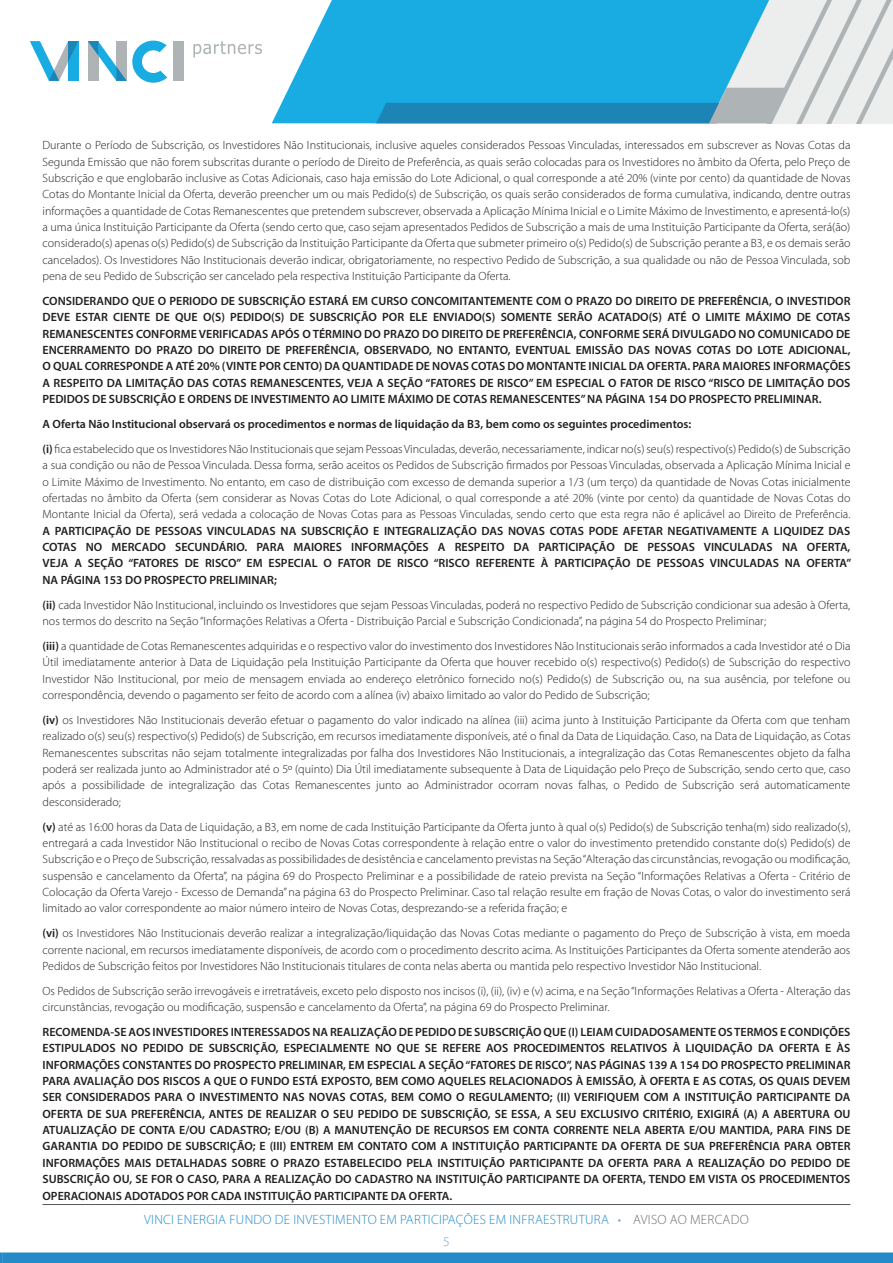
<style>
.page{position:relative;width:893px;height:1263px;background:#fff}
.page>*{position:absolute;margin:0;border:0;box-sizing:border-box;transform-origin:0 0}
.t1{font:300 13.5px/21.8px "Myriad Pro";letter-spacing:.02em;color:#248bc8;text-align:center}
.t2{font:300 12px/16.4px "Myriad Pro";color:#231f20;text-align:justify}
.t3{font:600 12px/16.4px "Myriad Pro";color:#231f20;text-align:justify}
.s1{font-weight:600}
.s2{color:#6fa6d5}
.s3{color:#6c6d70}
</style>
<div class="page">
<svg style="left:0;top:1252px;width:2px;height:11px"></svg>
<div style="left:2px;top:1252px;width:891px;height:11px;background:#248bc8"></div>
<hr style="left:43px;top:1204px;width:807px;height:1px;background:#57585a">
<svg style="left:272px;top:0;width:104px;height:123px;fill:#18ace3"></svg>
<svg style="left:376px;top:0;width:517px;height:123px;background:#53b7dd"></svg>
<div style="left:173px;top:41px;width:11px;height:40px;background:#aeb4b6"></div>
<svg style="left:30px;top:41px;width:48px;height:40px"></svg>
<svg style="left:88px;top:41px;width:79px;height:42px"></svg>
<svg style="left:193px;top:41px;width:69px;height:17px"></svg>
<p class="t2" style="left:43px;top:137px;width:809px">Durante o Período de Subscrição, os Investidores Não Institucionais, inclusive aqueles considerados Pessoas Vinculadas, interessados em subscrever as Novas Cotas da Segunda Emissão que não forem subscritas durante o período de Direito de Preferência, as quais serão colocadas para os Investidores no âmbito da Oferta, pelo Preço de Subscrição e que englobarão inclusive as Cotas Adicionais, caso haja emissão do Lote Adicional, o qual corresponde a até 20% (vinte por cento) da quantidade de Novas Cotas do Montante Inicial da Oferta, deverão preencher um ou mais Pedido(s) de Subscrição, os quais serão considerados de forma cumulativa, indicando, dentre outras informações a quantidade de Cotas Remanescentes que pretendem subscrever, observada a Aplicação Mínima Inicial e o Limite Máximo de Investimento, e apresentá-lo(s) a uma única Instituição Participante da Oferta (sendo certo que, caso sejam apresentados Pedidos de Subscrição a mais de uma Instituição Participante da Oferta, será(ão) considerado(s) apenas o(s) Pedido(s) de Subscrição da Instituição Participante da Oferta que submeter primeiro o(s) Pedido(s) de Subscrição perante a B3, e os demais serão cancelados). Os Investidores Não Institucionais deverão indicar, obrigatoriamente, no respectivo Pedido de Subscrição, a sua qualidade ou não de Pessoa Vinculada, sob pena de seu Pedido de Subscrição ser cancelado pela respectiva Instituição Participante da Oferta.</p>
<p class="t3" style="left:43px;top:293px;width:809px">CONSIDERANDO QUE O PERIODO DE SUBSCRIÇÃO ESTARÁ EM CURSO CONCOMITANTEMENTE COM O PRAZO DO DIREITO DE PREFERÊNCIA, O INVESTIDOR DEVE ESTAR CIENTE DE QUE O(S) PEDIDO(S) DE SUBSCRIÇÃO POR ELE ENVIADO(S) SOMENTE SERÃO ACATADO(S) ATÉ O LIMITE MÁXIMO DE COTAS REMANESCENTES CONFORME VERIFICADAS APÓS O TÉRMINO DO PRAZO DO DIREITO DE PREFERÊNCIA, CONFORME SERÁ DIVULGADO NO COMUNICADO DE ENCERRAMENTO DO PRAZO DO DIREITO DE PREFERÊNCIA, OBSERVADO, NO ENTANTO, EVENTUAL EMISSÃO DAS NOVAS COTAS DO LOTE ADICIONAL, O QUAL CORRESPONDE A ATÉ 20% (VINTE POR CENTO) DA QUANTIDADE DE NOVAS COTAS DO MONTANTE INICIAL DA OFERTA. PARA MAIORES INFORMAÇÕES A RESPEITO DA LIMITAÇÃO DAS COTAS REMANESCENTES, VEJA A SEÇÃO “FATORES DE RISCO” EM ESPECIAL O FATOR DE RISCO “RISCO DE LIMITAÇÃO DOS PEDIDOS DE SUBSCRIÇÃO E ORDENS DE INVESTIMENTO AO LIMITE MÁXIMO DE COTAS REMANESCENTES” NA PÁGINA 154 DO PROSPECTO PRELIMINAR.</p>
<p class="t2" style="left:43px;top:412px;width:809px;line-height:24.9px"><span class="s1">A Oferta Não Institucional observará os procedimentos e normas de liquidação da B3, bem como os seguintes procedimentos:<br>(i)</span> fica estabelecido que os Investidores Não Institucionais que sejam Pessoas Vinculadas, deverão, necessariamente, indicar no(s) seu(s) respectivo(s) Pedido(s) de Subscrição</p>
<p class="t2" style="left:43px;top:457px;width:809px">a sua condição ou não de Pessoa Vinculada. Dessa forma, serão aceitos os Pedidos de Subscrição firmados por Pessoas Vinculadas, observada a Aplicação Mínima Inicial e o Limite Máximo de Investimento. No entanto, em caso de distribuição com excesso de demanda superior a 1/3 (um terço) da quantidade de Novas Cotas inicialmente ofertadas no âmbito da Oferta (sem considerar as Novas Cotas do Lote Adicional, o qual corresponde a até 20% (vinte por cento) da quantidade de Novas Cotas do Montante Inicial da Oferta), será vedada a colocação de Novas Cotas para as Pessoas Vinculadas, sendo certo que esta regra não é aplicável ao Direito de Preferência.</p>
<p class="t3" style="left:43px;top:522px;width:810px">A PARTICIPAÇÃO DE PESSOAS VINCULADAS NA SUBSCRIÇÃO E INTEGRALIZAÇÃO DAS NOVAS COTAS PODE AFETAR NEGATIVAMENTE A LIQUIDEZ DAS COTAS NO MERCADO SECUNDÁRIO. PARA MAIORES INFORMAÇÕES A RESPEITO DA PARTICIPAÇÃO DE PESSOAS VINCULADAS NA OFERTA, VEJA A SEÇÃO “FATORES DE RISCO” EM ESPECIAL O FATOR DE RISCO “RISCO REFERENTE À PARTICIPAÇÃO DE PESSOAS VINCULADAS NA OFERTA” NA PÁGINA 153 DO PROSPECTO PRELIMINAR;</p>
<p class="t2" style="left:43px;top:597px;width:809px"><span class="s1">(ii)</span> cada Investidor Não Institucional, incluindo os Investidores que sejam Pessoas Vinculadas, poderá no respectivo Pedido de Subscrição condicionar sua adesão à Oferta, nos termos do descrito na Seção “Informações Relativas a Oferta - Distribuição Parcial e Subscrição Condicionada”, na página 54 do Prospecto Preliminar;</p>
<p class="t2" style="left:43px;top:638px;width:809px"><span class="s1">(iii)</span> a quantidade de Cotas Remanescentes adquiridas e o respectivo valor do investimento dos Investidores Não Institucionais serão informados a cada Investidor até o Dia Útil imediatamente anterior à Data de Liquidação pela Instituição Participante da Oferta que houver recebido o(s) respectivo(s) Pedido(s) de Subscrição do respectivo Investidor Não Institucional, por meio de mensagem enviada ao endereço eletrônico fornecido no(s) Pedido(s) de Subscrição ou, na sua ausência, por telefone ou correspondência, devendo o pagamento ser feito de acordo com a alínea (iv) abaixo limitado ao valor do Pedido de Subscrição;</p>
<p class="t2" style="left:43px;top:712px;width:809px"><span class="s1">(iv)</span> os Investidores Não Institucionais deverão efetuar o pagamento do valor indicado na alínea (iii) acima junto à Instituição Participante da Oferta com que tenham realizado o(s) seu(s) respectivo(s) Pedido(s) de Subscrição, em recursos imediatamente disponíveis, até o final da Data de Liquidação. Caso, na Data de Liquidação, as Cotas Remanescentes subscritas não sejam totalmente integralizadas por falha dos Investidores Não Institucionais, a integralização das Cotas Remanescentes objeto da falha poderá ser realizada junto ao Administrador até o 5º (quinto) Dia Útil imediatamente subsequente à Data de Liquidação pelo Preço de Subscrição, sendo certo que, caso após a possibilidade de integralização das Cotas Remanescentes junto ao Administrador ocorram novas falhas, o Pedido de Subscrição será automaticamente desconsiderado;</p>
<p class="t2" style="left:43px;top:818px;width:809px"><span class="s1">(v)</span> até as 16:00 horas da Data de Liquidação, a B3, em nome de cada Instituição Participante da Oferta junto à qual o(s) Pedido(s) de Subscrição tenha(m) sido realizado(s), entregará a cada Investidor Não Institucional o recibo de Novas Cotas correspondente à relação entre o valor do investimento pretendido constante do(s) Pedido(s) de Subscrição e o Preço de Subscrição, ressalvadas as possibilidades de desistência e cancelamento previstas na Seção “Alteração das circunstâncias, revogação ou modificação, suspensão e cancelamento da Oferta”, na página 69 do Prospecto Preliminar e a possibilidade de rateio prevista na Seção “Informações Relativas a Oferta - Critério de Colocação da Oferta Varejo - Excesso de Demanda” na página 63 do Prospecto Preliminar. Caso tal relação resulte em fração de Novas Cotas, o valor do investimento será limitado ao valor correspondente ao maior número inteiro de Novas Cotas, desprezando-se a referida fração; e</p>
<p class="t2" style="left:43px;top:925px;width:809px"><span class="s1">(vi)</span> os Investidores Não Institucionais deverão realizar a integralização/liquidação das Novas Cotas mediante o pagamento do Preço de Subscrição à vista, em moeda corrente nacional, em recursos imediatamente disponíveis, de acordo com o procedimento descrito acima. As Instituições Participantes da Oferta somente atenderão aos Pedidos de Subscrição feitos por Investidores Não Institucionais titulares de conta nelas aberta ou mantida pelo respectivo Investidor Não Institucional.</p>
<p class="t2" style="left:43px;top:983px;width:809px">Os Pedidos de Subscrição serão irrevogáveis e irretratáveis, exceto pelo disposto nos incisos (i), (ii), (iv) e (v) acima, e na Seção “Informações Relativas a Oferta - Alteração das circunstâncias, revogação ou modificação, suspensão e cancelamento da Oferta”, na página 69 do Prospecto Preliminar.</p>
<p class="t3" style="left:43px;top:1023px;width:809px">RECOMENDA-SE AOS INVESTIDORES INTERESSADOS NA REALIZAÇÃO DE PEDIDO DE SUBSCRIÇÃO QUE (I) LEIAM CUIDADOSAMENTE OS TERMOS E CONDIÇÕES ESTIPULADOS NO PEDIDO DE SUBSCRIÇÃO, ESPECIALMENTE NO QUE SE REFERE AOS PROCEDIMENTOS RELATIVOS À LIQUIDAÇÃO DA OFERTA E ÀS INFORMAÇÕES CONSTANTES DO PROSPECTO PRELIMINAR, EM ESPECIAL A SEÇÃO “FATORES DE RISCO”, NAS PÁGINAS 139 A 154 DO PROSPECTO PRELIMINAR PARA AVALIAÇÃO DOS RISCOS A QUE O FUNDO ESTÁ EXPOSTO, BEM COMO AQUELES RELACIONADOS À EMISSÃO, À OFERTA E AS COTAS, OS QUAIS DEVEM SER CONSIDERADOS PARA O INVESTIMENTO NAS NOVAS COTAS, BEM COMO O REGULAMENTO; (II) VERIFIQUEM COM A INSTITUIÇÃO PARTICIPANTE DA OFERTA DE SUA PREFERÊNCIA, ANTES DE REALIZAR O SEU PEDIDO DE SUBSCRIÇÃO, SE ESSA, A SEU EXCLUSIVO CRITÉRIO, EXIGIRÁ (A) A ABERTURA OU ATUALIZAÇÃO DE CONTA E/OU CADASTRO; E/OU (B) A MANUTENÇÃO DE RECURSOS EM CONTA CORRENTE NELA ABERTA E/OU MANTIDA, PARA FINS DE GARANTIA DO PEDIDO DE SUBSCRIÇÃO; E (III) ENTREM EM CONTATO COM A INSTITUIÇÃO PARTICIPANTE DA OFERTA DE SUA PREFERÊNCIA PARA OBTER INFORMAÇÕES MAIS DETALHADAS SOBRE O PRAZO ESTABELECIDO PELA INSTITUIÇÃO PARTICIPANTE DA OFERTA PARA A REALIZAÇÃO DO PEDIDO DE SUBSCRIÇÃO OU, SE FOR O CASO, PARA A REALIZAÇÃO DO CADASTRO NA INSTITUIÇÃO PARTICIPANTE DA OFERTA, TENDO EM VISTA OS PROCEDIMENTOS OPERACIONAIS ADOTADOS POR CADA INSTITUIÇÃO PARTICIPANTE DA OFERTA.</p>
<p class="t1" style="left:144px;top:1209px;width:606px">VINCI ENERGIA FUNDO DE INVESTIMENTO EM PARTICIPAÇÕES EM INFRAESTRUTURA <span class="s2">•</span> <span class="s3">AVISO AO MERCADO<br></span><span class="s2">5</span></p>
</div>
